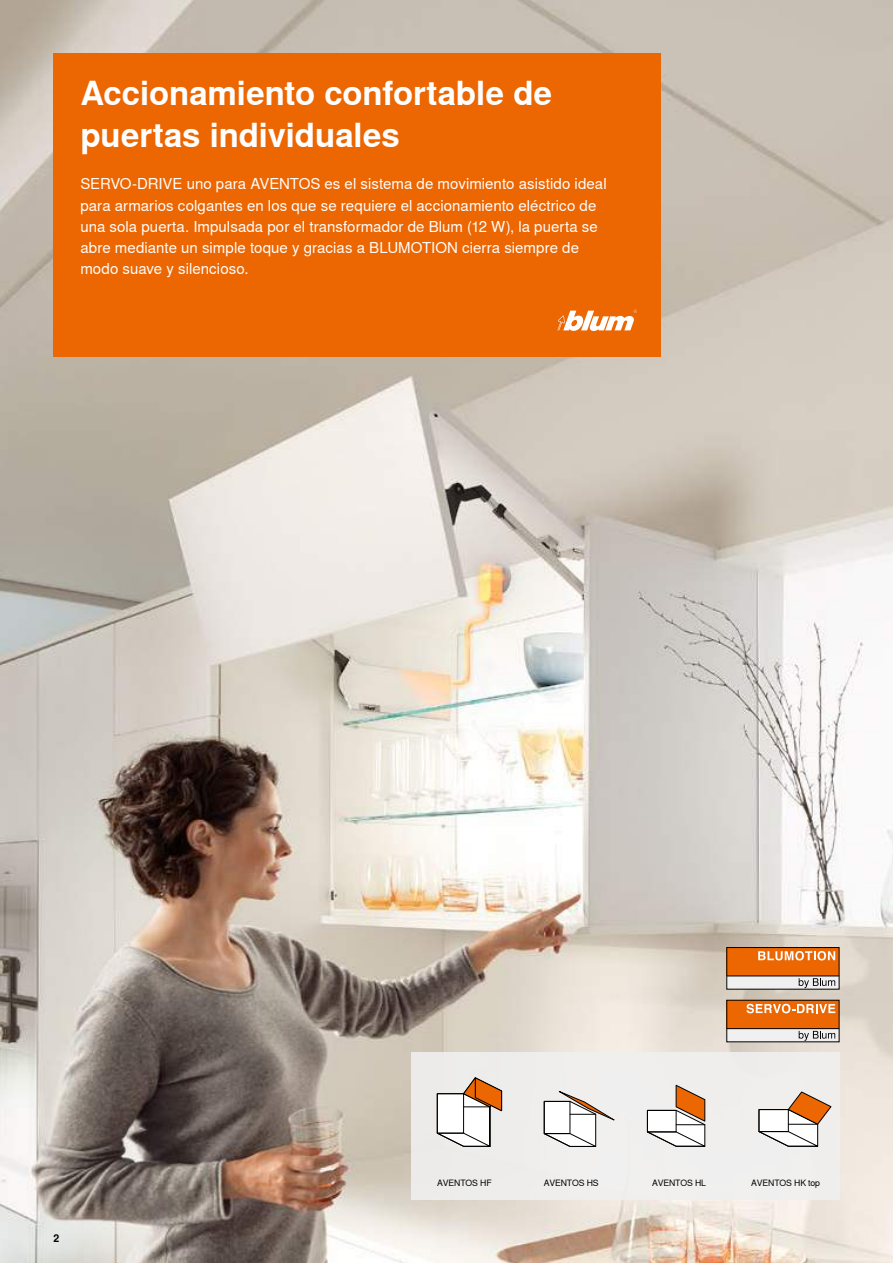
<style>
.page{position:relative;width:893px;height:1263px;background:#fff}
.page>*{position:absolute;margin:0;border:0;box-sizing:border-box;transform-origin:0 0}
.t1{font:700 33px/42px "Nimbus Sans Global";color:#fff}
.t2{font:15px/21px "Nimbus Sans Global";letter-spacing:.005em;color:#fff}
.t3{font:700 10.5px "Nimbus Sans Global";color:#000}
.t4{font:8.7px "Nimbus Sans Global";letter-spacing:-.015em;color:#000}
</style>
<div class="page">
<img style="left:0;top:0;width:893px;height:1263px">
<div style="left:54px;top:54px;width:607px;height:303px;background:#ec6602"></div>
<svg style="left:557px;top:310px;width:80px;height:21px"></svg>
<div style="left:411px;top:1052px;width:428px;height:148px;background:#f0f0f0"></div>
<svg style="left:437px;top:1077px;width:65px;height:69px"></svg>
<svg style="left:758px;top:1092px;width:73px;height:54px"></svg>
<svg style="left:647px;top:1085px;width:58px;height:61px"></svg>
<svg style="left:544px;top:1091px;width:70px;height:56px"></svg>
<div style="left:727px;top:976px;width:112px;height:13px;background:#f0f0f0"></div>
<div style="left:727px;top:947px;width:112px;height:29px;background:#ec6602"></div>
<hr style="left:727px;top:976px;width:112px;height:1px;background:#000">
<div style="left:726px;top:947px;width:113px;height:42px;border:1px solid #000"></div>
<svg style="left:758px;top:951px;width:77px;height:9px"></svg>
<svg style="left:799px;top:978px;width:36px;height:10px"></svg>
<div style="left:727px;top:1028px;width:112px;height:14px;background:#f0f0f0"></div>
<div style="left:727px;top:1000px;width:112px;height:29px;background:#ec6602"></div>
<hr style="left:727px;top:1028px;width:112px;height:1px;background:#000">
<svg style="left:799px;top:1031px;width:36px;height:10px"></svg>
<svg style="left:746px;top:1004px;width:89px;height:9px"></svg>
<h1 class="t1" style="left:80px;top:73px;width:474px">Accionamiento confortable de puertas individuales</h1>
<p class="t2" style="left:80px;top:174px;width:528px">SERVO-DRIVE uno para AVENTOS es el sistema de movimiento asistido ideal para armarios colgantes en los que se requiere el accionamiento eléctrico de una sola puerta. Impulsada por el transformador de Blum (12 W), la puerta se abre mediante un simple toque y gracias a BLUMOTION cierra siempre de modo suave y silencioso.</p>
<p class="t3" style="left:54px;top:1232px;width:7px">2</p>
<p class="t4" style="left:437px;top:1178px;width:56px">AVENTOS HF</p>
<p class="t4" style="left:544px;top:1178px;width:56px">AVENTOS HS</p>
<p class="t4" style="left:652px;top:1177px;width:55px">AVENTOS HL</p>
<p class="t4" style="left:751px;top:1177px;width:70px">AVENTOS HK top</p>
</div>
